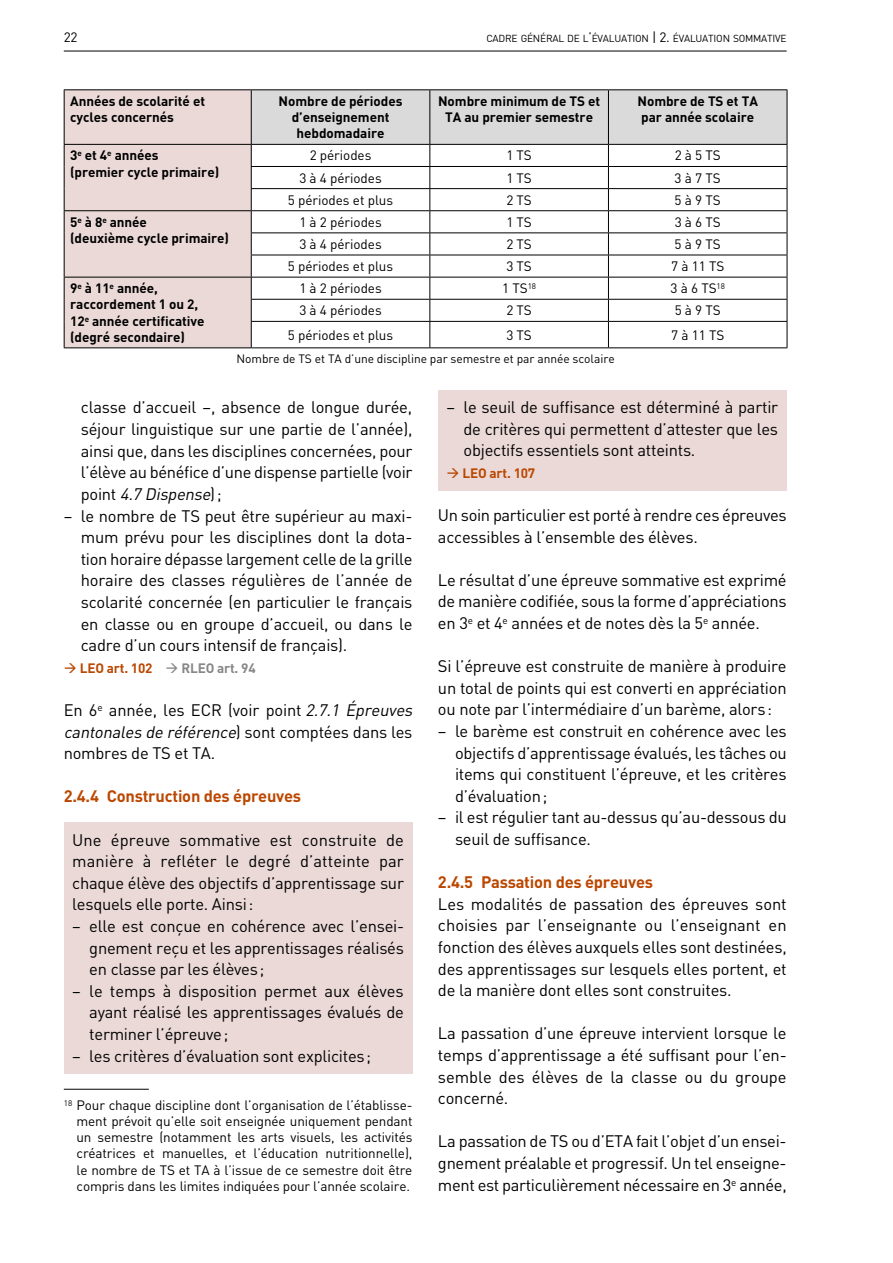
<style>
.page{position:relative;width:893px;height:1263px;background:#fff}
.page>*{position:absolute;margin:0;border:0;box-sizing:border-box;transform-origin:0 0}
.t1{font:16.5px/21.6px "DIN";letter-spacing:-.015em;color:#000;text-align:justify}
.t2{font:700 16.5px "DIN";letter-spacing:-.015em;color:#bb4700}
.t3{font:13.5px/16.2px "DIN";letter-spacing:-.005em;color:#000;text-align:justify}
.t4{font:700 13.5px/16.2px "DIN";letter-spacing:-.005em;color:#000}
.t5{font:700 13.5px "DIN";letter-spacing:-.015em;color:#bb4700}
.t6{font:700 13.5px "DIN";letter-spacing:-.015em;color:#878787}
.t7{font:12px "DIN";letter-spacing:-.005em;color:#000}
.t8{font:10.2px "DIN";letter-spacing:-.02em;color:#000}
.s1{font-size:13.5px}
.s2{font-style:italic}
</style>
<div class="page">
<hr style="left:64px;top:51px;width:723px;height:1px;background:#000">
<div style="left:64px;top:822px;width:348px;height:101px;background:#ead9d7"></div>
<div style="left:64px;top:909px;width:348px;height:79px;background:#ead9d7"></div>
<div style="left:64px;top:974px;width:348px;height:78px;background:#ead9d7"></div>
<div style="left:64px;top:1038px;width:348px;height:36px;background:#ead9d7"></div>
<div style="left:65px;top:90px;width:186px;height:257px;background:#ead9d7"></div>
<hr style="left:251px;top:89px;width:179px;height:1px;background:#000">
<hr style="left:430px;top:89px;width:178px;height:1px;background:#000">
<hr style="left:608px;top:89px;width:179px;height:1px;background:#000">
<hr style="left:64px;top:89px;width:187px;height:1px;background:#000">
<hr style="left:64px;top:90px;width:1px;height:54px;background:#000">
<hr style="left:64px;top:144px;width:187px;height:1px;background:#000">
<hr style="left:64px;top:210px;width:187px;height:1px;background:#000">
<hr style="left:64px;top:277px;width:187px;height:1px;background:#000">
<svg style="left:64px;top:145px;width:1px;height:202px"></svg>
<svg style="left:251px;top:90px;width:537px;height:257px"></svg>
<hr style="left:64px;top:347px;width:187px;height:1px;background:#000">
<hr style="left:251px;top:347px;width:179px;height:1px;background:#000">
<hr style="left:430px;top:347px;width:178px;height:1px;background:#000">
<hr style="left:608px;top:347px;width:179px;height:1px;background:#000">
<hr style="left:64px;top:1089px;width:85px;height:1px;background:#000">
<div style="left:438px;top:390px;width:349px;height:79px;background:#ead9d7"></div>
<div style="left:438px;top:455px;width:349px;height:35px;background:#ead9d7"></div>
<p class="t3" style="left:64px;top:29px;width:15px">22</p>
<p class="t8" style="left:486px;top:32px;width:302px">CADRE GÉNÉRAL DE L<span class="s1">’</span>ÉVALUATION <span class="s1">| 2.</span> ÉVALUATION SOMMATIVE</p>
<p class="t4" style="left:70px;top:92px;width:136px">Années de scolarité et cycles concernés</p>
<p class="t4" style="left:279px;top:92px;width:125px;text-align:center">Nombre de périodes d’enseignement hebdomadaire</p>
<p class="t4" style="left:438px;top:92px;width:164px;text-align:center">Nombre minimum de TS et<br>TA au premier semestre</p>
<p class="t4" style="left:638px;top:92px;width:122px">Nombre de TS et TA par année scolaire</p>
<p class="t4" style="left:70px;top:147px;width:151px">3<sup>e</sup> et 4<sup>e</sup> années<br>(premier cycle primaire)</p>
<p class="t3" style="left:310px;top:147px;width:63px">2 périodes</p>
<p class="t3" style="left:506px;top:147px;width:27px">1 TS</p>
<p class="t3" style="left:675px;top:147px;width:48px">2 à 5 TS</p>
<p class="t3" style="left:299px;top:169px;width:84px">3 à 4 périodes</p>
<p class="t3" style="left:506px;top:169px;width:27px">1 TS</p>
<p class="t3" style="left:675px;top:169px;width:48px">3 à 7 TS</p>
<p class="t3" style="left:288px;top:191px;width:107px">5 périodes et plus</p>
<p class="t3" style="left:506px;top:191px;width:27px">2 TS</p>
<p class="t3" style="left:675px;top:191px;width:48px">5 à 9 TS</p>
<p class="t4" style="left:70px;top:213px;width:161px">5<sup>e</sup> à 8<sup>e</sup> année<br>(deuxième cycle primaire)</p>
<p class="t3" style="left:299px;top:214px;width:84px">1 à 2 périodes</p>
<p class="t3" style="left:506px;top:214px;width:27px">1 TS</p>
<p class="t3" style="left:675px;top:214px;width:48px">3 à 6 TS</p>
<p class="t3" style="left:299px;top:236px;width:84px">3 à 4 périodes</p>
<p class="t3" style="left:506px;top:236px;width:27px">2 TS</p>
<p class="t3" style="left:675px;top:236px;width:48px">5 à 9 TS</p>
<p class="t3" style="left:288px;top:258px;width:107px">5 périodes et plus</p>
<p class="t3" style="left:506px;top:258px;width:27px">3 TS</p>
<p class="t3" style="left:671px;top:258px;width:55px">7 à 11 TS</p>
<p class="t4" style="left:70px;top:280px;width:136px">9<sup>e</sup> à 11<sup>e</sup> année, raccordement 1 ou 2,<br>12<sup>e</sup> année certificative (degré secondaire)</p>
<p class="t3" style="left:299px;top:280px;width:84px">1 à 2 périodes</p>
<p class="t3" style="left:502px;top:280px;width:35px">1 TS<sup>18</sup></p>
<p class="t3" style="left:670px;top:280px;width:56px">3 à 6 TS<sup>18</sup></p>
<p class="t3" style="left:299px;top:302px;width:84px">3 à 4 périodes</p>
<p class="t3" style="left:506px;top:302px;width:27px">2 TS</p>
<p class="t3" style="left:675px;top:302px;width:48px">5 à 9 TS</p>
<p class="t3" style="left:288px;top:326px;width:107px">5 périodes et plus</p>
<p class="t3" style="left:506px;top:326px;width:27px">3 TS</p>
<p class="t3" style="left:671px;top:326px;width:55px">7 à 11 TS</p>
<p class="t7" style="left:237px;top:351px;width:380px">Nombre de TS et TA d’une discipline par semestre et par année scolaire</p>
<p class="t1" style="left:81px;top:396px;width:333px">classe d’accueil –, absence de longue durée, séjour linguistique sur une partie de l’année), ainsi que, dans les disciplines concernées, pour l’élève au bénéfice d’une dispense partielle (voir p o i n t <span class="s2">4.7 Dispense</span>) ;</p>
<p class="t1" style="left:81px;top:504px;width:333px;text-indent:-17px">– le nombre de TS peut être supérieur au maxi&shy;mum prévu pour les disciplines dont la dota&shy;tion horaire dépasse largement celle de la grille horaire des classes régulières de l’année de scolarité concernée (en particulier le français en classe ou en groupe d’accueil, ou dans le cadre d’un cours intensif de français).</p>
<p class="t5" style="left:80px;top:659px;width:74px">LEO art. 102</p>
<p class="t6" style="left:182px;top:659px;width:76px">RLEO art. 94</p>
<p class="t1" style="left:64px;top:699px;width:354px;text-align:left">En 6<sup>e</sup> année, les ECR (voir point <span class="s2">2.7.1 Épreuves cantonales de référence</span>) s o n t c o m pt é e s d a n s le s nombres de TS et TA.</p>
<p class="t2" style="left:64px;top:785px;width:239px">2.4.4 Construction des épreuves</p>
<p class="t1" style="left:72px;top:828px;width:333px">Une épreuve sommative est construite de manière à refléter le degré d’atteinte par chaque élève des objectifs d’apprentissage sur lesquels elle porte. Ainsi:</p>
<p class="t1" style="left:89px;top:915px;width:316px;text-indent:-17px">– elle est conçue en cohérence avec l’ensei&shy;gnement reçu et les apprentissages réalisés en classe par les élèves;</p>
<p class="t1" style="left:89px;top:980px;width:316px;text-indent:-17px">– le temps à disposition permet aux élèves ayant réalisé les apprentissages évalués de terminer l’épreuve;</p>
<p class="t1" style="left:72px;top:1044px;width:300px">– les critères d’évaluation sont explicites;</p>
<p class="t3" style="left:77px;top:1096px;width:337px;text-indent:-13px"><sup>18</sup> Pour chaque discipline dont l’organisation de l’établisse&shy;ment prévoit qu’elle soit enseignée uniquement pendant un semestre (notamment les arts visuels, les activités créatrices et manuelles, et l’éducation nutritionnelle), le nombre de TS et TA à l’issue de ce semestre doit être compris dans les limites indiquées pour l’année scolaire.</p>
<p class="t1" style="left:463px;top:396px;width:316px;text-indent:-17px">– le seuil de suffisance est déterminé à partir de critères qui permettent d’attester que les objectifs essentiels sont atteints.</p>
<p class="t5" style="left:463px;top:464px;width:74px">LEO art. 107</p>
<p class="t1" style="left:438px;top:504px;width:350px">Un soin particulier est porté à rendre ces épreuves accessibles à l’ensemble des élèves.</p>
<p class="t1" style="left:438px;top:569px;width:350px">Le résultat d’une épreuve sommative est exprimé de manière codifiée, sous la forme d’appréciations en 3<sup>e</sup> et 4<sup>e</sup> années et de notes dès la 5<sup>e</sup> année.</p>
<p class="t1" style="left:438px;top:655px;width:350px">Si l’épreuve est construite de manière à produire un total de points qui est converti en appréciation ou note par l’intermédiaire d’un barème, alors:</p>
<p class="t1" style="left:455px;top:720px;width:333px;text-indent:-17px">– le barème est construit en cohérence avec les objectifs d’apprentissage évalués, les tâches ou items qui constituent l’épreuve, et les critères d’évaluation;</p>
<p class="t1" style="left:455px;top:806px;width:333px;text-indent:-17px">– il est régulier tant au-dessus qu’au-dessous du seuil de suffisance.</p>
<p class="t2" style="left:438px;top:871px;width:217px">2.4.5 Passation des épreuves</p>
<p class="t1" style="left:438px;top:893px;width:350px">Les modalités de passation des épreuves sont choisies par l’enseignante ou l’enseignant en fonction des élèves auxquels elles sont destinées, des apprentissages sur lesquels elles portent, et de la manière dont elles sont construites.</p>
<p class="t1" style="left:438px;top:1022px;width:350px">La passation d’une épreuve intervient lorsque le temps d’apprentissage a été suffisant pour l’en&shy;semble des élèves de la classe ou du groupe concerné.</p>
<p class="t1" style="left:438px;top:1130px;width:350px">La passation de TS ou d’ETA fait l’objet d’un ensei&shy;gnement préalable et progressif. Un tel enseigne&shy;ment est particulièrement nécessaire en 3<sup>e</sup> année,</p>
</div>
